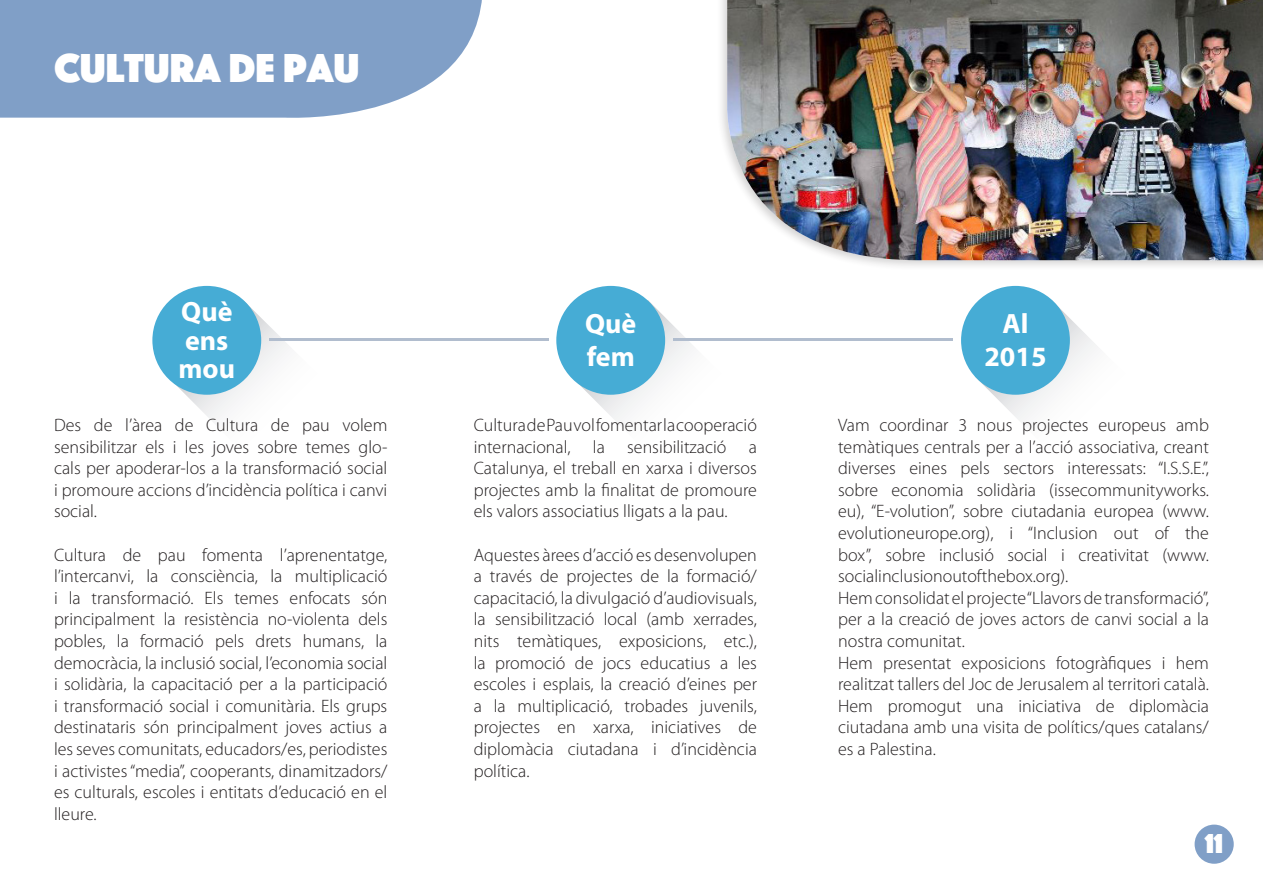
<style>
.page{position:relative;width:1263px;height:893px;background:#fff}
.page>*{position:absolute;margin:0;border:0;box-sizing:border-box;transform-origin:0 0}
.titol{font:42px "Phosphate Solid";color:#fff}
.t1{font:28.5px "Phosphate Solid";color:#fff}
.body{font:700 27.9px/28.5px "Myriad Pro";color:#fff}
.body-2{font:300 18px/21.6px "Myriad Pro";color:#231f20;text-align:justify}
</style>
<div class="page">
<div style="left:716px;top:0;width:547px;height:271px;background:#231f20;opacity:.2"></div>
<img style="left:725px;top:0;width:538px;height:260px">
<svg style="left:0;top:0;width:482px;height:118px;fill:#809fc7"></svg>
<div style="left:1194px;top:825px;width:40px;height:39px;background:#809fc7;border-radius:50%"></div>
<svg style="left:979px;top:304px;width:118px;height:118px"></svg>
<svg style="left:574px;top:300px;width:156px;height:121px"></svg>
<svg style="left:178px;top:301px;width:148px;height:120px"></svg>
<div style="left:152px;top:286px;width:109px;height:109px;background:#46acd5;border-radius:50%"></div>
<div style="left:556px;top:286px;width:109px;height:109px;background:#46acd5;border-radius:50%"></div>
<div style="left:961px;top:286px;width:109px;height:109px;background:#46acd5;border-radius:50%"></div>
<hr style="left:269px;top:339px;width:280px;height:2px;background:#b1bdce">
<hr style="left:673px;top:339px;width:280px;height:2px;background:#b1bdce">
<p class="titol" style="left:54px;top:38px;width:307px">CULTURA DE PAU</p>
<p class="body" style="left:179px;top:297px;width:58px">Què ens mou</p>
<p class="body" style="left:585px;top:305px;width:53px;line-height:33.6px">Què fem</p>
<p class="body" style="left:984px;top:305px;width:64px;line-height:33.6px;text-align:center">Al<br>2015</p>
<p class="body-2" style="left:54px;top:414px;width:335px">Des de l’àrea de Cultura de pau volem sensibilitzar els i les joves sobre temes glo&shy;cals per apoderar-los a la transformació social i promoure accions d’incidència política i canvi social.</p>
<p class="body-2" style="left:54px;top:544px;width:335px">Cultura de pau fomenta l’aprenentatge, l’intercanvi, la consciència, la multiplicació i la transformació. Els temes enfocats són principalment la resistència no-violenta dels pobles, la formació pels drets humans, la democràcia, la inclusió social, l’economia social i solidària, la capacitació per a la participació i transformació social i comunitària. Els grups destinataris són principalment joves actius a les seves comunitats, educadors/es, periodistes i activistes “media”, cooperants, dinamitzadors/ es culturals, escoles i entitats d’educació en el lleure.</p>
<p class="body-2" style="left:474px;top:414px;width:285px">Cultura de Pau vol fomentar la cooperació internacional, la sensibilització a Catalunya, el treball en xarxa i diversos projectes amb la finalitat de promoure els valors associatius lligats a la pau.</p>
<p class="body-2" style="left:474px;top:544px;width:285px">Aquestes àrees d’acció es desenvolupen a través de projectes de la formació/ capacitació, la divulgació d’audiovisuals, la sensibilització local (amb xerrades, nits temàtiques, exposicions, etc.), la promoció de jocs educatius a les escoles i esplais, la creació d’eines per a la multiplicació, trobades juvenils, projectes en xarxa, iniciatives de diplomàcia ciutadana i d’incidència política.</p>
<p class="body-2" style="left:838px;top:414px;width:372px">Vam coordinar 3 nous projectes europeus amb temàtiques centrals per a l’acció associativa, creant diverses eines pels sectors interessats: “I.S.S.E.”, sobre economia solidària (issecommunityworks. eu), “E-volution”, sobre ciutadania europea (www. evolutioneurope.org), i “Inclusion out of the box”, sobre inclusió social i creativitat (www. socialinclusionoutofthebox.org).</p>
<p class="body-2" style="left:838px;top:587px;width:372px">Hem consolidat el projecte “Llavors de transformació”, per a la creació de joves actors de canvi social a la nostra comunitat.</p>
<p class="body-2" style="left:838px;top:652px;width:372px">Hem presentat exposicions fotogràfiques i hem realitzat tallers del Joc de Jerusalem al territori català.</p>
<p class="body-2" style="left:838px;top:695px;width:372px">Hem promogut una iniciativa de diplomàcia ciutadana amb una visita de polítics/ques catalans/ es a Palestina.</p>
<h2 class="t1" style="left:1205px;top:823px;width:19px">11</h2>
</div>
